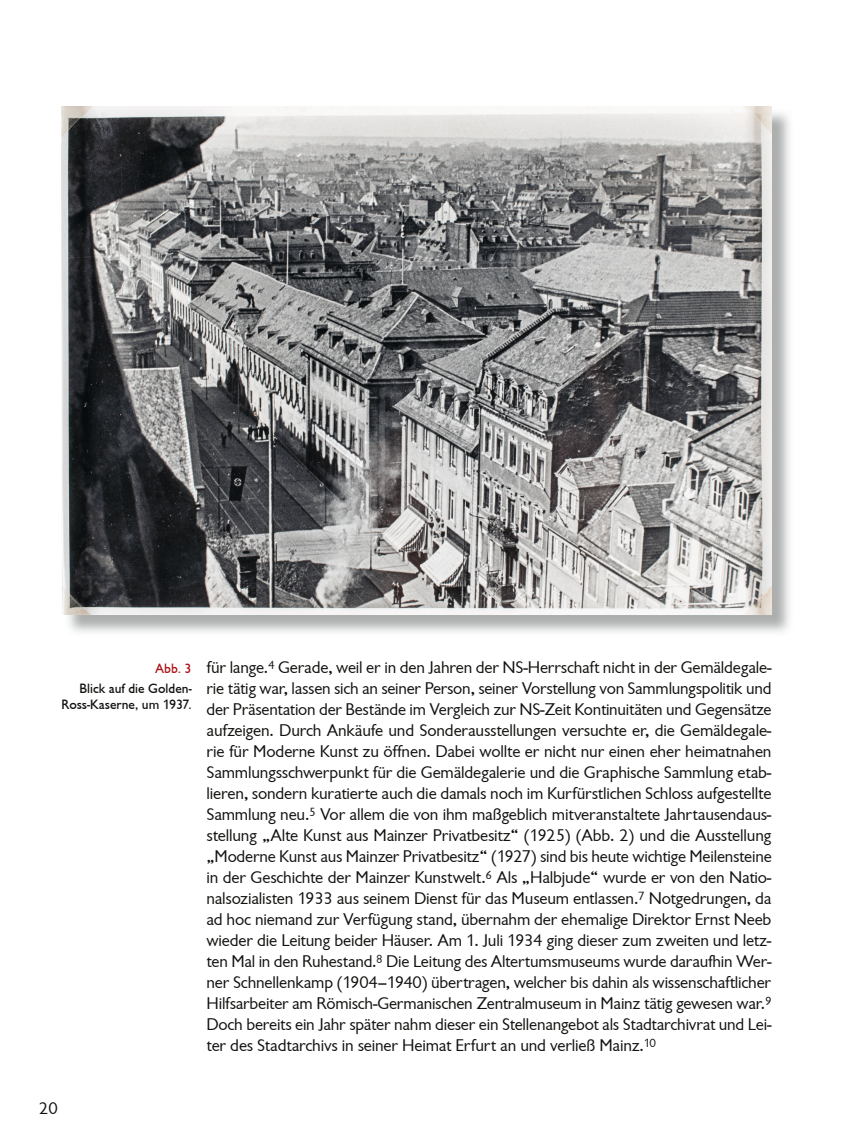
<style>
.page{position:relative;width:848px;height:1145px;background:#fff}
.page>*{position:absolute;margin:0;border:0;box-sizing:border-box;transform-origin:0 0}
.t1{font:17.5px/21px "Chantilly";letter-spacing:-.01em;color:#11110f;text-align:justify}
.t2{font:500 14px/15.8px "Chantilly";color:#11110f;text-align:right}
.t3{font:500 14px "Chantilly";color:#aa1317}
</style>
<div class="page">
<img style="left:68px;top:109px;width:722px;height:524px">
<img style="left:62px;top:106px;width:709px;height:509px">
<p class="t3" style="left:155px;top:660px;width:38px">Abb. 3</p>
<p class="t2" style="left:62px;top:681px;width:131px">Blick auf die Golden-<br>Ross-Kaserne, um 1937.</p>
<p class="t1" style="left:206px;top:657px;width:566px">für lange.<sup>4</sup> Gerade, weil er in den Jahren der NS-Herrschaft nicht in der Gemäldegale&shy;rie tätig war, lassen sich an seiner Person, seiner Vorstellung von Sammlungspolitik und der Präsentation der Bestände im Vergleich zur NS-Zeit Kontinuitäten und Gegensätze aufzeigen. Durch Ankäufe und Sonderausstellungen versuchte er, die Gemäldegale&shy;rie für Moderne Kunst zu öffnen. Dabei wollte er nicht nur einen eher heimatnahen Sammlungsschwerpunkt für die Gemäldegalerie und die Graphische Sammlung etab&shy;lieren, sondern kuratierte auch die damals noch im Kurfürstlichen Schloss aufgestellte Sammlung neu.<sup>5</sup> Vor allem die von ihm maßgeblich mitveranstaltete Jahrtausendaus&shy;stellung „Alte Kunst aus Mainzer Privatbesitz“ (1925) (Abb. 2) und die Ausstellung „Moderne Kunst aus Mainzer Privatbesitz“ (1927) sind bis heute wichtige Meilensteine in der Geschichte der Mainzer Kunstwelt.<sup>6</sup> Als „Halbjude“ wurde er von den Natio&shy;nalsozialisten 1933 aus seinem Dienst für das Museum entlassen.<sup>7</sup> Notgedrungen, da ad hoc niemand zur Verfügung stand, übernahm der ehemalige Direktor Ernst Neeb wieder die Leitung beider Häuser. Am 1. Juli 1934 ging dieser zum zweiten und letz&shy;ten Mal in den Ruhestand.<sup>8</sup> Die Leitung des Altertumsmuseums wurde daraufhin Wer&shy;ner Schnellenkamp (1904–1940) übertragen, welcher bis dahin als wissenschaftlicher Hilfsarbeiter am Römisch-Germanischen Zentralmuseum in Mainz tätig gewesen war.<sup>9<br></sup>Doch bereits ein Jahr später nahm dieser ein Stellenangebot als Stadtarchivrat und Lei&shy;ter des Stadtarchivs in seiner Heimat Erfurt an und verließ Mainz.<sup>10</sup></p>
<p class="t1" style="left:39px;top:1098px;width:20px">20</p>
</div>
